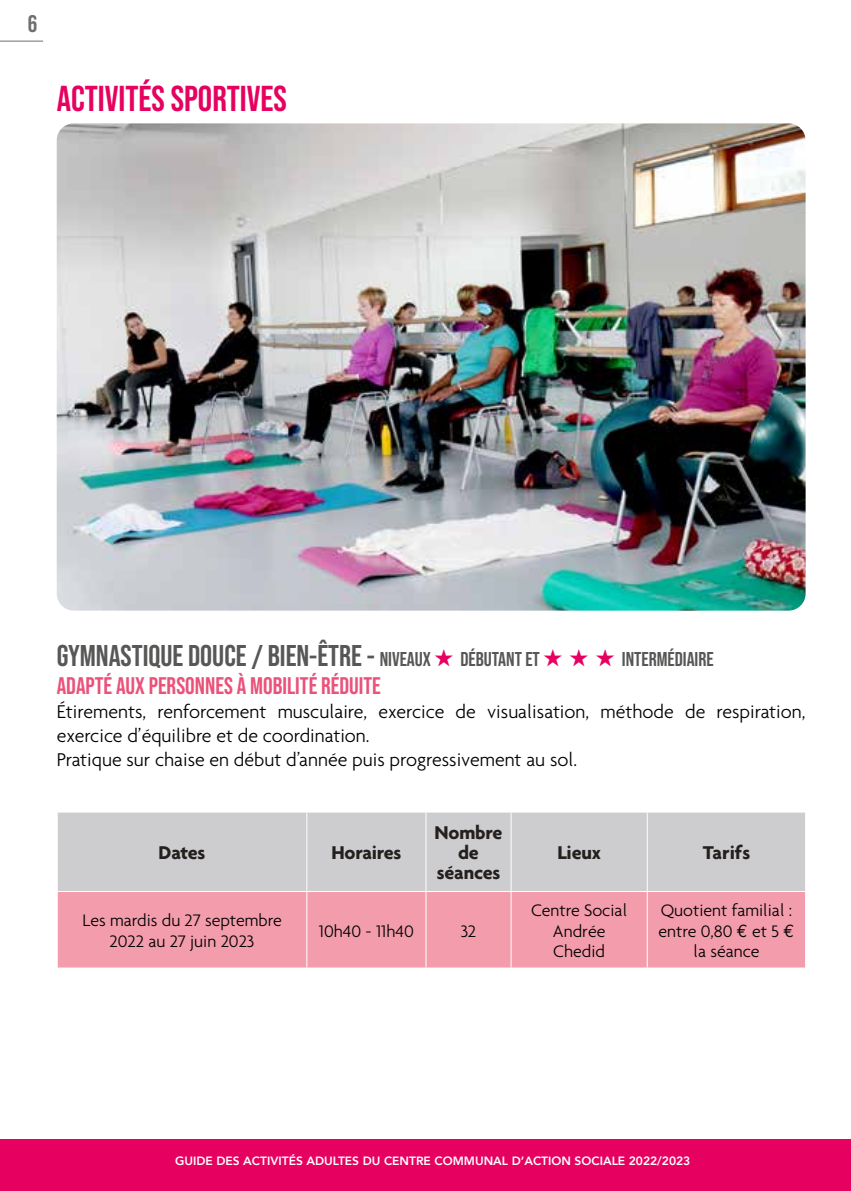
<style>
.page{position:relative;width:851px;height:1191px;background:#fff}
.page>*{position:absolute;margin:0;border:0;box-sizing:border-box;transform-origin:0 0}
.t1{font:700 36px "Bebas Neue Pro";color:#e6005f}
.t2{font:700 24px "Bebas Neue Pro";color:#ea527a}
.t3{font:700 24px "Bebas Neue Pro";color:#706f6f}
.t4{font:300 20px/24px "Agenda";color:#000}
.t5{font:700 20px "Bebas Neue Pro";color:#575756}
.t6{font:700 20px/20px "Agenda";letter-spacing:-.01em;color:#23201e;text-align:center}
.t7{font:300 18px/20.8px "Agenda";color:#000;text-align:center}
.t8{font:800 12px "Avenir";color:#fff}
.s1{font-size:30px}
.s2{color:#e6005f}
.s3{font-family:"Euro Mono";font-weight:400}
</style>
<div class="page">
<hr style="left:850px;top:1140px;width:1px;height:51px;background:#e6005f">
<div style="left:0;top:1140px;width:850px;height:51px;background:#e6005f"></div>
<hr style="left:0;top:41px;width:43px;height:1px;background:#706f6f">
<img style="left:57px;top:123px;width:748px;height:487px">
<div style="left:58px;top:812px;width:747px;height:79px;background:#cdccce"></div>
<div style="left:58px;top:892px;width:747px;height:75px;background:#f39dac"></div>
<hr style="left:306px;top:812px;width:1px;height:79px;background:#fff">
<hr style="left:425px;top:812px;width:1px;height:79px;background:#fff">
<hr style="left:510px;top:812px;width:1px;height:79px;background:#fff">
<hr style="left:646px;top:812px;width:1px;height:79px;background:#fff">
<hr style="left:306px;top:892px;width:1px;height:75px;background:#fff">
<hr style="left:425px;top:892px;width:1px;height:75px;background:#fff">
<hr style="left:510px;top:892px;width:1px;height:75px;background:#fff">
<hr style="left:646px;top:892px;width:1px;height:75px;background:#fff">
<p class="t3" style="left:28px;top:10px;width:11px">6</p>
<h1 class="t1" style="left:57px;top:78px;width:232px">ACTIVITÉS SPORTIVES</h1>
<p class="t5" style="left:57px;top:648px;width:658px"><span class="s1">GYMNASTIQUE DOUCE / BIEN-ÊTRE -</span> NIVEAUX <span class="s2">★</span> DÉBUTANT ET <span class="s2">★</span> <span class="s2">★</span> <span class="s2">★</span> INTERMÉDIAIRE</p>
<p class="t2" style="left:57px;top:672px;width:325px">ADAPTÉ AUX PERSONNES À MOBILITÉ RÉDUITE</p>
<p class="t4" style="left:57px;top:699px;width:750px">Étirements, renforcement musculaire, exercice de visualisation, méthode de respiration, exercice d’équilibre et de coordination.<br>Pratique sur chaise en début d’année puis progressivement au sol.</p>
<p class="t6" style="left:159px;top:842px;width:48px">Dates</p>
<p class="t6" style="left:331px;top:842px;width:72px">Horaires</p>
<p class="t6" style="left:434px;top:822px;width:69px">Nombre de séances</p>
<p class="t7" style="left:82px;top:910px;width:201px">Les mardis du 27 septembre<br>2022 au 27 juin 2023</p>
<p class="t7" style="left:319px;top:920px;width:97px">10h40 - 11h40</p>
<p class="t7" style="left:461px;top:920px;width:17px">32</p>
<p class="t6" style="left:557px;top:842px;width:45px">Lieux</p>
<p class="t6" style="left:702px;top:842px;width:49px">Tarifs</p>
<p class="t7" style="left:531px;top:899px;width:98px">Centre Social<br>Andrée<br>Chedid</p>
<p class="t7" style="left:658px;top:899px;width:137px">Quotient familial : entre 0,80 <span class="s3">€</span> et 5 <span class="s3">€ </span>la séance</p>
<p class="t8" style="left:175px;top:1151px;width:516px">GUIDE DES ACTIVITÉS ADULTES DU CENTRE COMMUNAL D’ACTION SOCIALE 2022/2023</p>
</div>
